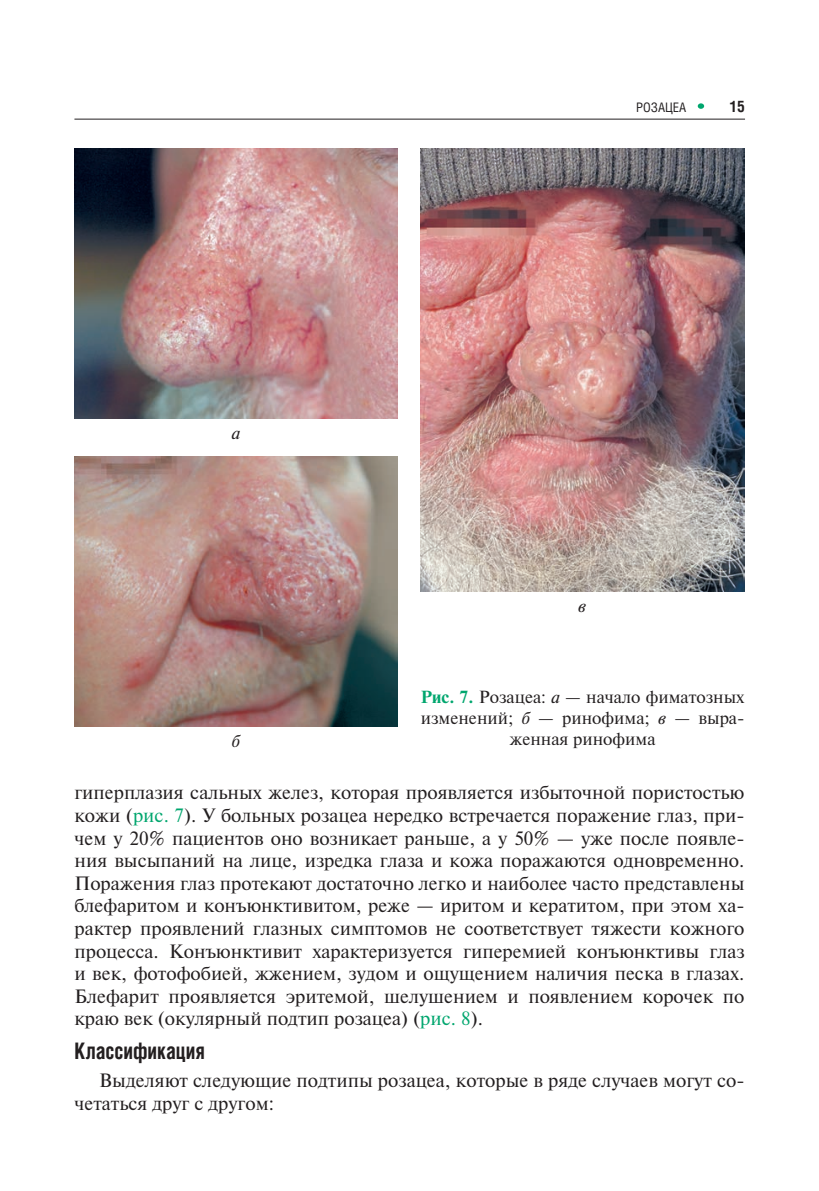
<style>
.page{position:relative;width:819px;height:1191px;background:#fff}
.page>*{position:absolute;margin:0;border:0;box-sizing:border-box;transform-origin:0 0}
.t1{font:700 22.75px "Helios Cond";color:#231f20;scale:.9 1}
.t2{font:19.25px/22.6px "Newton";color:#231f20;text-align:justify}
.t3{font:17.5px/21px "Newton";color:#231f20;text-align:center}
.t4{font:italic 17.5px "Newton";color:#231f20}
.t5{font:700 15.75px "Helios Cond";color:#231f20}
.t6{font:13.12px "Helios Cond";color:#231f20}
.s1{font-weight:700;color:#00a66e}
.s2{font-style:italic}
.s3{color:#00a66e}
</style>
<div class="page">
<hr style="left:74px;top:119px;width:671px;height:1px;background:#231f20">
<div style="left:697px;top:103px;width:7px;height:6px;background:#00a66e;border-radius:50%"></div>
<img style="left:74px;top:149px;width:323px;height:269px">
<img style="left:74px;top:457px;width:323px;height:269px">
<img style="left:421px;top:149px;width:323px;height:442px">
<p class="t4" style="left:231px;top:426px;width:10px">а</p>
<p class="t4" style="left:232px;top:734px;width:10px">б</p>
<p class="t6" style="left:636px;top:103px;width:52px">РОЗАЦЕА</p>
<p class="t5" style="left:729px;top:101px;width:17px">15</p>
<p class="t4" style="left:578px;top:600px;width:9px">в</p>
<p class="t3" style="left:421px;top:687px;width:325px"><span class="s1">Рис. 7.</span> Розацеа: <span class="s2">а</span> — начало фиматозных изменений; <span class="s2">б</span> — ринофима; <span class="s2">в</span> — выра&shy;женная ринофима</p>
<p class="t2" style="left:74px;top:783px;width:671px">гиперплазия сальных желез, которая проявляется избыточной пористостью кожи (<span class="s3">рис. 7</span>). У больных розацеа нередко встречается поражение глаз, при&shy;чем у 20% пациентов оно возникает раньше, а у 50% — уже после появле&shy;ния высыпаний на лице, изредка глаза и кожа поражаются одновременно.<br>Поражения глаз протекают достаточно легко и наиболее часто представлены блефаритом и конъюнктивитом, реже — иритом и кератитом, при этом ха&shy;рактер проявлений глазных симптомов не соответствует тяжести кожного процесса. Конъюнктивит характеризуется гиперемией конъюнктивы глаз и век, фотофобией, жжением, зудом и ощущением наличия песка в глазах.<br>Блефарит проявляется эритемой, шелушением и появлением корочек по краю век (окулярный подтип розацеа) (<span class="s3">рис. 8</span>).</p>
<p class="t1" style="left:74px;top:1043px;width:147px">Классификация</p>
<p class="t2" style="left:74px;top:1070px;width:671px;text-indent:25px">Выделяют следующие подтипы розацеа, которые в ряде случаев могут со&shy;четаться друг с другом:</p>
</div>
